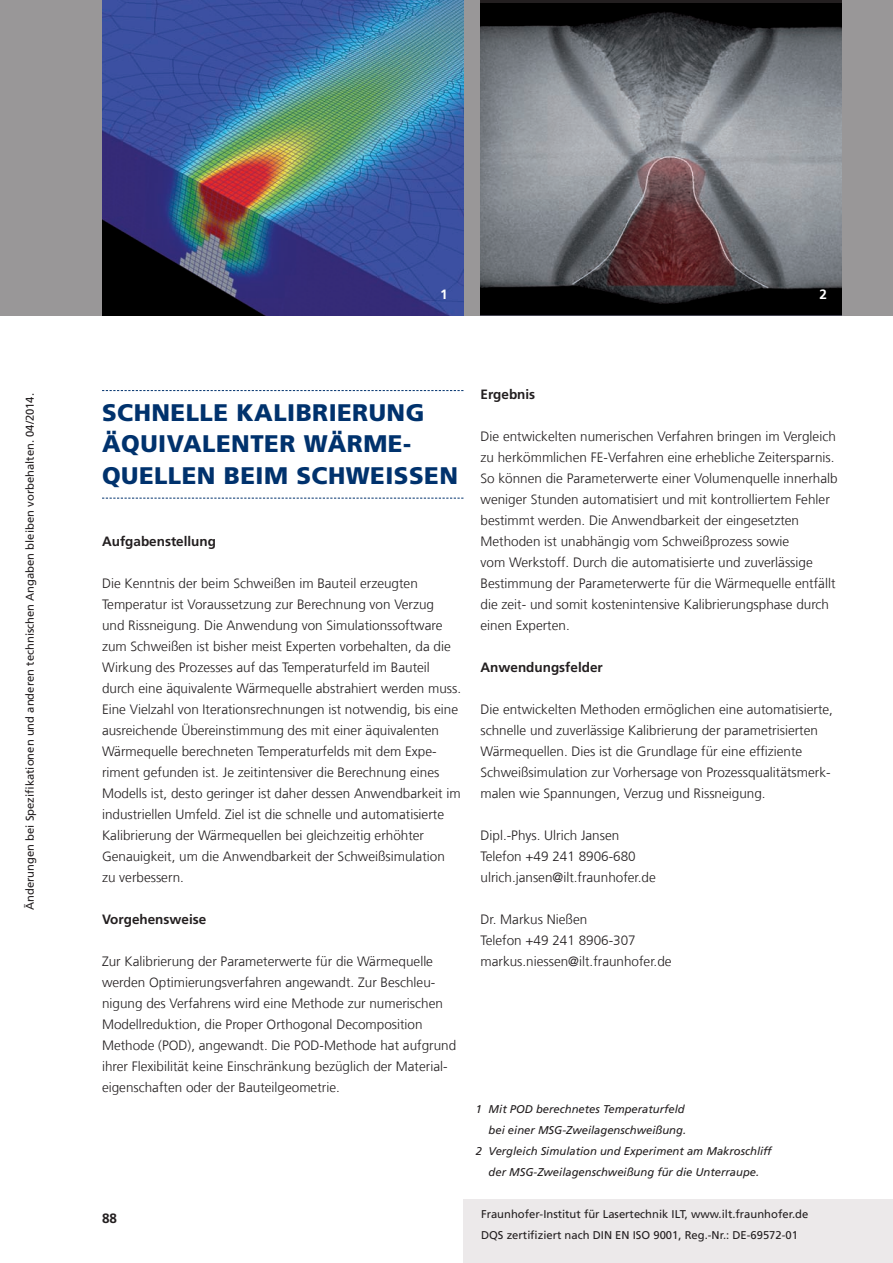
<style>
.page{position:relative;width:893px;height:1263px;background:#fff}
.page>*{position:absolute;margin:0;border:0;box-sizing:border-box;transform-origin:0 0}
.t1{font:900 24px/31.5px "Frutiger LT Com";letter-spacing:.02em;color:#00326d}
.t2{font:300 13.5px/21px "Frutiger LT Com";color:#231f20}
.t3{font:700 13.5px "Frutiger LT Com";color:#231f20}
.t4{font:700 13.5px "Frutiger LT Com";color:#fff}
.t5{font:11.25px/21px "Frutiger LT Com";color:#231f20}
.t6{font:italic 11.25px "Frutiger LT Com";color:#231f20}
</style>
<div class="page">
<div style="left:463px;top:1199px;width:430px;height:64px;background:#ece9ea"></div>
<div style="left:0;top:0;width:893px;height:315px;background:#999798"></div>
<img style="left:102px;top:0;width:361px;height:315px">
<svg style="left:102px;top:390px;width:361px;height:1px"></svg>
<svg style="left:102px;top:498px;width:361px;height:1px"></svg>
<img style="left:480px;top:4px;width:362px;height:311px">
<p class="t5" style="left:20px;top:910px;width:518px;rotate:-90deg">Änderungen bei Spezifikationen und anderen technischen Angaben bleiben vorbehalten. 04/2014.</p>
<p class="t4" style="left:440px;top:286px;width:9px">1</p>
<p class="t4" style="left:811px;top:286px;width:18px">22</p>
<h1 class="t1" style="left:102px;top:397px;width:324px">SCHNELLE KALIBRIERUNG<br>ÄQUIVALENTER WÄRME-<br>QUELLEN BEIM SCHWEISSE</h1>
<h1 class="t1" style="left:439px;top:460px;width:20px">N</h1>
<p class="t3" style="left:102px;top:533px;width:116px">Aufgabenstellung</p>
<p class="t2" style="left:102px;top:573px;width:361px">Die Kenntnis der beim Schweißen im Bauteil erzeugten Temperatur ist Voraussetzung zur Berechnung von Verzug<br>und Rissneigung. Die Anwendung von Simulationssoftware zum Schweißen ist bisher meist Experten vorbehalten, da die Wirkung des Prozesses auf das Temperaturfeld im Bauteil durch eine äquivalente Wärmequelle abstrahiert werden muss.<br>Eine Vielzahl von Iterationsrechnungen ist notwendig, bis eine ausreichende Übereinstimmung des mit einer äquivalenten Wärmequelle berechneten Temperaturfelds mit dem Expe&shy;riment gefunden ist. Je zeitintensiver die Berechnung eines Modells ist, desto geringer ist daher dessen Anwendbarkeit im industriellen Umfeld. Ziel ist die schnelle und automatisierte Kalibrierung der Wärmequellen bei gleichzeitig erhöhter Genauigkeit, um die Anwendbarkeit der Schweißsimulation zu verbessern.</p>
<p class="t3" style="left:102px;top:911px;width:106px">Vorgehensweise</p>
<p class="t2" style="left:102px;top:951px;width:356px">Zur Kalibrierung der Parameterwerte für die Wärmequelle werden Optimierungsverfahren angewandt. Zur Beschleu&shy;nigung des Verfahrens wird eine Methode zur numerischen Modellreduktion, die Proper Orthogonal Decomposition Methode (POD), angewandt. Die POD-Methode hat aufgrund ihrer Flexibilität keine Einschränkung bezüglich der Material&shy;eigenschaften oder der Bauteilgeometrie.</p>
<p class="t3" style="left:480px;top:387px;width:56px">Ergebnis</p>
<p class="t2" style="left:480px;top:426px;width:359px">Die entwickelten numerischen Verfahren bringen im Vergleich zu herkömmlichen FE-Verfahren eine erhebliche Zeitersparnis.<br>So können die Parameterwerte einer Volumenquelle innerhalb weniger Stunden automatisiert und mit kontrolliertem Fehler bestimmt werden. Die Anwendbarkeit der eingesetzten Methoden ist unabhängig vom Schweißprozess sowie<br>vom Werkstoff. Durch die automatisierte und zuverlässige Bestimmung der Parameterwerte für die Wärmequelle entfällt die zeit- und somit kostenintensive Kalibrierungsphase durch einen Experten.</p>
<p class="t3" style="left:480px;top:660px;width:124px">Anwendungsfelder</p>
<p class="t2" style="left:480px;top:699px;width:354px">Die entwickelten Methoden ermöglichen eine automatisierte, schnelle und zuverlässige Kalibrierung der parametrisierten Wärmequellen. Dies ist die Grundlage für eine effiziente Schweißsimulation zur Vorhersage von Prozessqualitätsmerk&shy;malen wie Spannungen, Verzug und Rissneigung.</p>
<p class="t2" style="left:480px;top:825px;width:177px">Dipl.-Phys. Ulrich Jansen<br>Telefon +49 241 8906-680 ulrich.jansen@ilt.fraunhofer.de</p>
<p class="t2" style="left:480px;top:909px;width:193px">Dr. Markus Nießen<br>Telefon +49 241 8906-307 markus.niessen@ilt.fraunhofer.de</p>
<p class="t6" style="left:476px;top:1103px;width:210px">1 Mit POD berechnetes Temperaturfeld</p>
<p class="t6" style="left:489px;top:1124px;width:199px">bei einer MSG-Zweilagenschweißung.</p>
<p class="t6" style="left:476px;top:1145px;width:297px">2 Vergleich Simulation und Experiment am Makroschliff</p>
<p class="t6" style="left:489px;top:1166px;width:272px">der MSG-Zweilagenschweißung für die Unterraupe.</p>
<p class="t3" style="left:102px;top:1210px;width:17px">88</p>
<p class="t5" style="left:481px;top:1204px;width:329px">Fraunhofer-Institut für Lasertechnik ILT, www.ilt.fraunhofer.de<br>DQS zertifiziert nach DIN EN ISO 9001, Reg.-Nr.: DE-69572-01</p>
</div>
